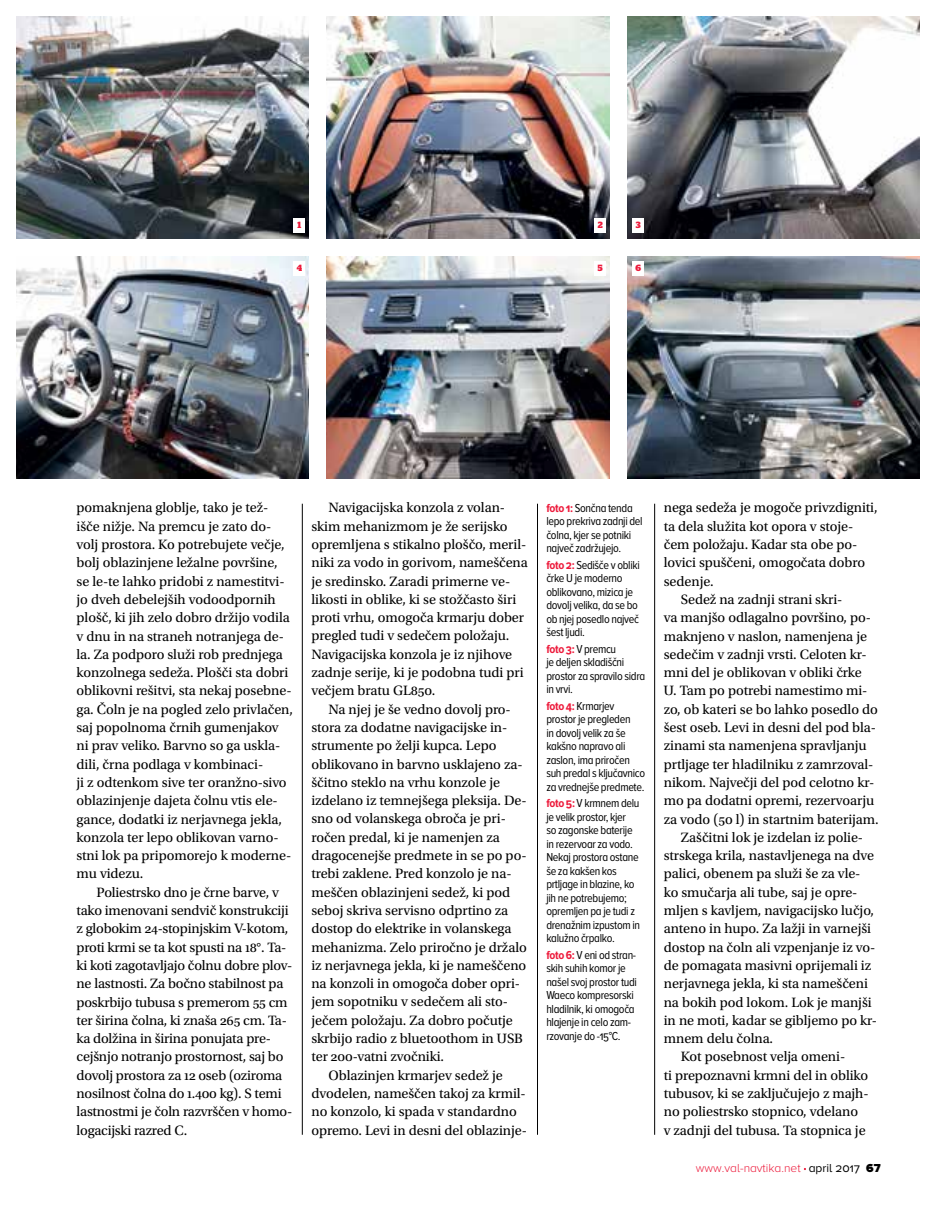
<style>
.page{position:relative;width:936px;height:1212px;background:#fff}
.page>*{position:absolute;margin:0;border:0;box-sizing:border-box;transform-origin:0 0}
.t1{font:14.25px/18.3px "Utopia Slo";letter-spacing:-.005em;color:#000}
.t2{font:12px/13.5px "Proxima Nova Cond";letter-spacing:-.025em;color:#000}
.t3{font:300 12px "Proxima Nova";color:#ed1a3b}
.t4{font:700 9px "Stag";color:#ed1a3b}
.s1{font-weight:700;color:#ed1a3b}
.s2{font-weight:400;color:#000}
.s3{font-weight:900;color:#000}
</style>
<div class="page">
<img style="left:16px;top:16px;width:903px;height:222px">
<hr style="left:654px;top:504px;width:1px;height:631px;background:#000">
<hr style="left:537px;top:504px;width:1px;height:631px;background:#000">
<hr style="left:302px;top:504px;width:1px;height:631px;background:#000">
<img style="left:16px;top:257px;width:903px;height:221px">
<div style="left:309px;top:9px;width:17px;height:473px;background:#fff"></div>
<div style="left:610px;top:9px;width:16px;height:473px;background:#fff"></div>
<div style="left:293px;top:218px;width:12px;height:15px;background:#fff"></div>
<div style="left:293px;top:261px;width:12px;height:14px;background:#fff"></div>
<div style="left:594px;top:218px;width:11px;height:15px;background:#fff"></div>
<div style="left:594px;top:261px;width:11px;height:14px;background:#fff"></div>
<div style="left:632px;top:218px;width:12px;height:15px;background:#fff"></div>
<div style="left:632px;top:261px;width:12px;height:14px;background:#fff"></div>
<p class="t4" style="left:297px;top:220px;width:5px">1</p>
<p class="t4" style="left:297px;top:263px;width:7px">4</p>
<p class="t4" style="left:597px;top:220px;width:7px">2</p>
<p class="t4" style="left:597px;top:263px;width:6px">5</p>
<p class="t4" style="left:636px;top:220px;width:6px">3</p>
<p class="t4" style="left:635px;top:263px;width:7px">6</p>
<p class="t1" style="left:77px;top:499px;width:218px">pomaknjena globlje, tako je tež&shy;išče nižje. Na premcu je zato do&shy;volj prostora. Ko potrebujete večje, bolj oblazinjene ležalne površine, se le-te lahko pridobi z namestitvi&shy;jo dveh debelejših vodoodpornih plošč, ki jih zelo dobro držijo vodila v dnu in na straneh notranjega de&shy;la. Za podporo služi rob prednjega konzolnega sedeža. Plošči sta dobri oblikovni rešitvi, sta nekaj posebne&shy;ga. Čoln je na pogled zelo privlačen, saj popolnoma črnih gumenjakov ni prav veliko. Barvno so ga uskla&shy;dili, črna podlaga v kombinaci-<br>ji z odtenkom sive ter oranžno-sivo oblazinjenje dajeta čolnu vtis ele&shy;gance, dodatki iz nerjavnega jekla, konzola ter lepo oblikovan varno&shy;stni lok pa pripomorejo k moderne&shy;mu videzu.</p>
<p class="t1" style="left:77px;top:883px;width:217px;text-indent:20px">Poliestrsko dno je črne barve, v tako imenovani sendvič konstrukciji z globokim 24-stopinjskim V-kotom, proti krmi se ta kot spusti na 18°. Ta&shy;ki koti zagotavljajo čolnu dobre plov&shy;ne lastnosti. Za bočno stabilnost pa poskrbijo tubusa s premerom 55 cm ter širina čolna, ki znaša 265 cm. Ta&shy;ka dolžina in širina ponujata pre&shy;cejšnjo notranjo prostornost, saj bo dovolj prostora za 12 oseb (oziroma nosilnost čolna do 1.400 kg). S temi lastnostmi je čoln razvrščen v homo&shy;logacijski razred C.</p>
<p class="t1" style="left:311px;top:499px;width:218px;text-indent:17px">Navigacijska konzola z volan&shy;skim mehanizmom je že serijsko opremljena s stikalno ploščo, meril&shy;niki za vodo in gorivom, nameščena je sredinsko. Zaradi primerne ve&shy;likosti in oblike, ki se stožčasto širi proti vrhu, omogoča krmarju dober pregled tudi v sedečem položaju.<br>Navigacijska konzola je iz njihove zadnje serije, ki je podobna tudi pri večjem bratu GL850.</p>
<p class="t1" style="left:328px;top:700px;width:184px">Na njej je še vedno dovolj pro-</p>
<p class="t1" style="left:311px;top:718px;width:197px">stora za dodatne navigacijske in-</p>
<p class="t1" style="left:311px;top:737px;width:186px">strumente po želji kupca. Lepo</p>
<p class="t1" style="left:311px;top:755px;width:213px">oblikovano in barvno usklajeno za-</p>
<p class="t1" style="left:311px;top:773px;width:190px">ščitno steklo na vrhu konzole je</p>
<p class="t1" style="left:311px;top:792px;width:217px">izdelano iz temnejšega pleksija. De-</p>
<p class="t1" style="left:311px;top:810px;width:196px">sno od volanskega obroča je pri-</p>
<p class="t1" style="left:311px;top:828px;width:190px">ročen predal, ki je namenjen za</p>
<p class="t1" style="left:311px;top:846px;width:217px">dragocenejše predmete in se po po-</p>
<p class="t1" style="left:311px;top:865px;width:202px">trebi zaklene. Pred konzolo je na-</p>
<p class="t1" style="left:311px;top:883px;width:200px">meščen oblazinjeni sedež, ki pod</p>
<p class="t1" style="left:311px;top:901px;width:198px">seboj skriva servisno odprtino za</p>
<p class="t1" style="left:311px;top:920px;width:201px">dostop do elektrike in volanskega</p>
<p class="t1" style="left:311px;top:938px;width:217px">mehanizma. Zelo priročno je držalo</p>
<p class="t1" style="left:311px;top:956px;width:216px">iz nerjavnega jekla, ki je nameščeno</p>
<p class="t1" style="left:311px;top:975px;width:210px">na konzoli in omogoča dober opri-</p>
<p class="t1" style="left:311px;top:993px;width:198px">jem sopotniku v sedečem ali sto-</p>
<p class="t1" style="left:311px;top:1011px;width:203px">ječem položaju. Za dobro počutje</p>
<p class="t1" style="left:311px;top:1029px;width:213px">skrbijo radio z bluetoothom in USB</p>
<p class="t1" style="left:311px;top:1048px;width:134px">ter 200-vatni zvočniki.</p>
<p class="t1" style="left:328px;top:1066px;width:176px">Oblazinjen krmarjev sedež je</p>
<p class="t1" style="left:311px;top:1084px;width:216px">dvodelen, nameščen takoj za krmil-</p>
<p class="t1" style="left:311px;top:1103px;width:207px">no konzolo, ki spada v standardno</p>
<p class="t1" style="left:311px;top:1121px;width:217px">opremo. Levi in desni del oblazinje-</p>
<p class="t2" style="left:546px;top:501px;width:98px"><span class="s1">foto 1:</span> Sončna tenda lepo prekriva zadnji del čolna, kjer se potniki največ zadržujejo.</p>
<p class="t2" style="left:546px;top:558px;width:95px"><span class="s1">foto 2:</span> Sedišče v obliki črke U je moderno oblikovano, mizica je dovolj velika, da se bo ob njej posedlo največ šest ljudi.</p>
<p class="t2" style="left:546px;top:642px;width:100px"><span class="s1">foto 3:</span> V premcu<br>je deljen skladiščni prostor za spravilo sidra in vrvi.</p>
<p class="t2" style="left:546px;top:699px;width:100px"><span class="s1">foto 4:</span> Krmarjev prostor je pregleden<br>in dovolj velik za še kakšno napravo ali zaslon, ima priročen suh predal s ključavnico za vrednejše predmete.</p>
<p class="t2" style="left:546px;top:797px;width:95px"><span class="s1">foto 5:</span> V krmnem delu je velik prostor, kjer<br>so zagonske baterije in rezervoar za vodo.<br>Nekaj prostora ostane še za kakšen kos prtljage in blazine, ko jih ne potrebujemo; opremljen pa je tudi z drenažnim izpustom in kalužno črpalko.</p>
<p class="t2" style="left:546px;top:948px;width:92px"><span class="s1">foto 6:</span> V eni od stran&shy;skih suhih komor je našel svoj prostor tudi<br>Waeco kompresorski hladilnik, ki omogoča hlajenje in celo zam&shy;rzovanje do -15°C.</p>
<p class="t1" style="left:663px;top:499px;width:215px">nega sedeža je mogoče privzdigniti,</p>
<p class="t1" style="left:663px;top:517px;width:191px">ta dela služita kot opora v stoje-</p>
<p class="t1" style="left:663px;top:535px;width:195px">čem položaju. Kadar sta obe po-</p>
<p class="t1" style="left:663px;top:554px;width:203px">lovici spuščeni, omogočata dobro</p>
<p class="t1" style="left:663px;top:572px;width:51px">sedenje.</p>
<p class="t1" style="left:680px;top:590px;width:163px">Sedež na zadnji strani skri-</p>
<p class="t1" style="left:663px;top:609px;width:209px">va manjšo odlagalno površino, po-</p>
<p class="t1" style="left:663px;top:627px;width:205px">maknjeno v naslon, namenjena je</p>
<p class="t1" style="left:663px;top:645px;width:204px">sedečim v zadnji vrsti. Celoten kr-</p>
<p class="t1" style="left:663px;top:664px;width:199px">mni del je oblikovan v obliki črke</p>
<p class="t1" style="left:663px;top:682px;width:205px">U. Tam po potrebi namestimo mi-</p>
<p class="t1" style="left:663px;top:700px;width:216px">zo, ob kateri se bo lahko posedlo do</p>
<p class="t1" style="left:663px;top:718px;width:214px">šest oseb. Levi in desni del pod bla-</p>
<p class="t1" style="left:663px;top:737px;width:204px">zinami sta namenjena spravljanju</p>
<p class="t1" style="left:663px;top:755px;width:211px">prtljage ter hladilniku z zamrzoval-</p>
<p class="t1" style="left:663px;top:773px;width:212px">nikom. Največji del pod celotno kr-</p>
<p class="t1" style="left:663px;top:792px;width:212px">mo pa dodatni opremi, rezervoarju</p>
<p class="t1" style="left:663px;top:810px;width:216px">za vodo (50 l) in startnim baterijam.</p>
<p class="t1" style="left:680px;top:828px;width:184px">Zaščitni lok je izdelan iz polie-</p>
<p class="t1" style="left:663px;top:847px;width:212px">strskega krila, nastavljenega na dve</p>
<p class="t1" style="left:663px;top:865px;width:198px">palici, obenem pa služi še za vle-</p>
<p class="t1" style="left:663px;top:883px;width:195px">ko smučarja ali tube, saj je opre-</p>
<p class="t1" style="left:663px;top:901px;width:212px">mljen s kavljem, navigacijsko lučjo,</p>
<p class="t1" style="left:663px;top:920px;width:209px">anteno in hupo. Za lažji in varnejši</p>
<p class="t1" style="left:663px;top:938px;width:213px">dostop na čoln ali vzpenjanje iz vo-</p>
<p class="t1" style="left:663px;top:956px;width:209px">de pomagata masivni oprijemali iz</p>
<p class="t1" style="left:663px;top:975px;width:206px">nerjavnega jekla, ki sta nameščeni</p>
<p class="t1" style="left:663px;top:993px;width:209px">na bokih pod lokom. Lok je manjši</p>
<p class="t1" style="left:663px;top:1011px;width:215px">in ne moti, kadar se gibljemo po kr-</p>
<p class="t1" style="left:663px;top:1030px;width:111px">mnem delu čolna.</p>
<p class="t1" style="left:680px;top:1048px;width:166px">Kot posebnost velja omeni-</p>
<p class="t1" style="left:663px;top:1066px;width:206px">ti prepoznavni krmni del in obliko</p>
<p class="t1" style="left:663px;top:1084px;width:206px">tubusov, ki se zaključujejo z majh-</p>
<p class="t1" style="left:663px;top:1103px;width:196px">no poliestrsko stopnico, vdelano</p>
<p class="t1" style="left:663px;top:1121px;width:203px">v zadnji del tubusa. Ta stopnica je</p>
<p class="t3" style="left:695px;top:1162px;width:186px">www.val-navtika.net <span class="s2">april 2017</span> <span class="s3">67</span></p>
</div>
